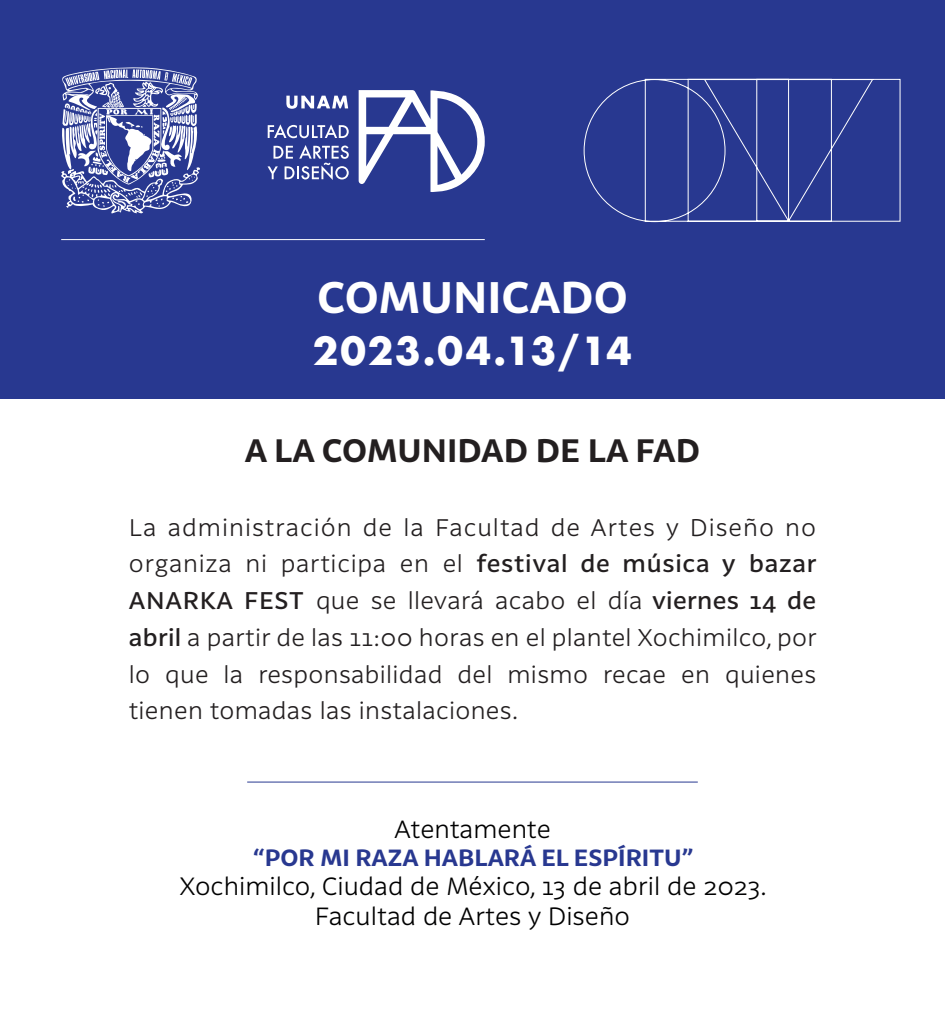
<style>
.page{position:relative;width:945px;height:1013px;background:#fff}
.page>*{position:absolute;margin:0;border:0;box-sizing:border-box;transform-origin:0 0}
.t1{font:700 42.88px "Latina Essential";color:#fff}
.t2{font:700 37.62px "Futura";letter-spacing:.05em;color:#fff}
.t3{font:700 31.5px "Latina Essential";color:#231f20}
.t4{font:300 24.5px/29.4px "Latina Essential";color:#000001;text-align:center}
.t5{font:300 23.62px/36.8px "Latina Essential";letter-spacing:.015em;color:#231f20;text-align:justify}
.t6{font:700 22.75px "Latina Essential";color:#283890}
.s1{font-weight:500}
</style>
<div class="page">
<div style="left:0;top:0;width:945px;height:399px;background:#283890"></div>
<svg style="left:583px;top:78px;width:318px;height:145px"></svg>
<svg style="left:61px;top:67px;width:139px;height:147px"></svg>
<svg style="left:268px;top:124px;width:81px;height:14px"></svg>
<svg style="left:268px;top:145px;width:81px;height:35px"></svg>
<svg style="left:286px;top:96px;width:62px;height:13px"></svg>
<svg style="left:359px;top:90px;width:126px;height:102px"></svg>
<hr style="left:61px;top:239px;width:424px;height:1px;background:#fff">
<hr style="left:247px;top:781px;width:451px;height:1px;background:#283890">
<h1 class="t1" style="left:317px;top:272px;width:312px">COMUNICADO</h1>
<h2 class="t2" style="left:313px;top:324px;width:321px">2023.04.13/14</h2>
<h3 class="t3" style="left:245px;top:432px;width:457px">A LA COMUNIDAD DE LA FAD</h3>
<p class="t5" style="left:129px;top:508px;width:690px">La administración de la Facultad de Artes y Diseño no organiza ni participa en el <span class="s1">festival de música y bazar ANARKA FEST</span> que se llevará acabo el día <span class="s1">viernes 14 de abril</span> a partir de las 11:00 horas en el plantel Xochimilco, por lo que la responsabilidad del mismo recae en quienes tienen tomadas las instalaciones.</p>
<p class="t4" style="left:394px;top:815px;width:158px">Atentamente</p>
<p class="t6" style="left:253px;top:844px;width:441px">“POR MI RAZA HABLARÁ EL ESPÍRITU”</p>
<p class="t4" style="left:180px;top:871px;width:589px">Xochimilco, Ciudad de México, 13 de abril de 2023.<br>Facultad de Artes y Diseño</p>
</div>
